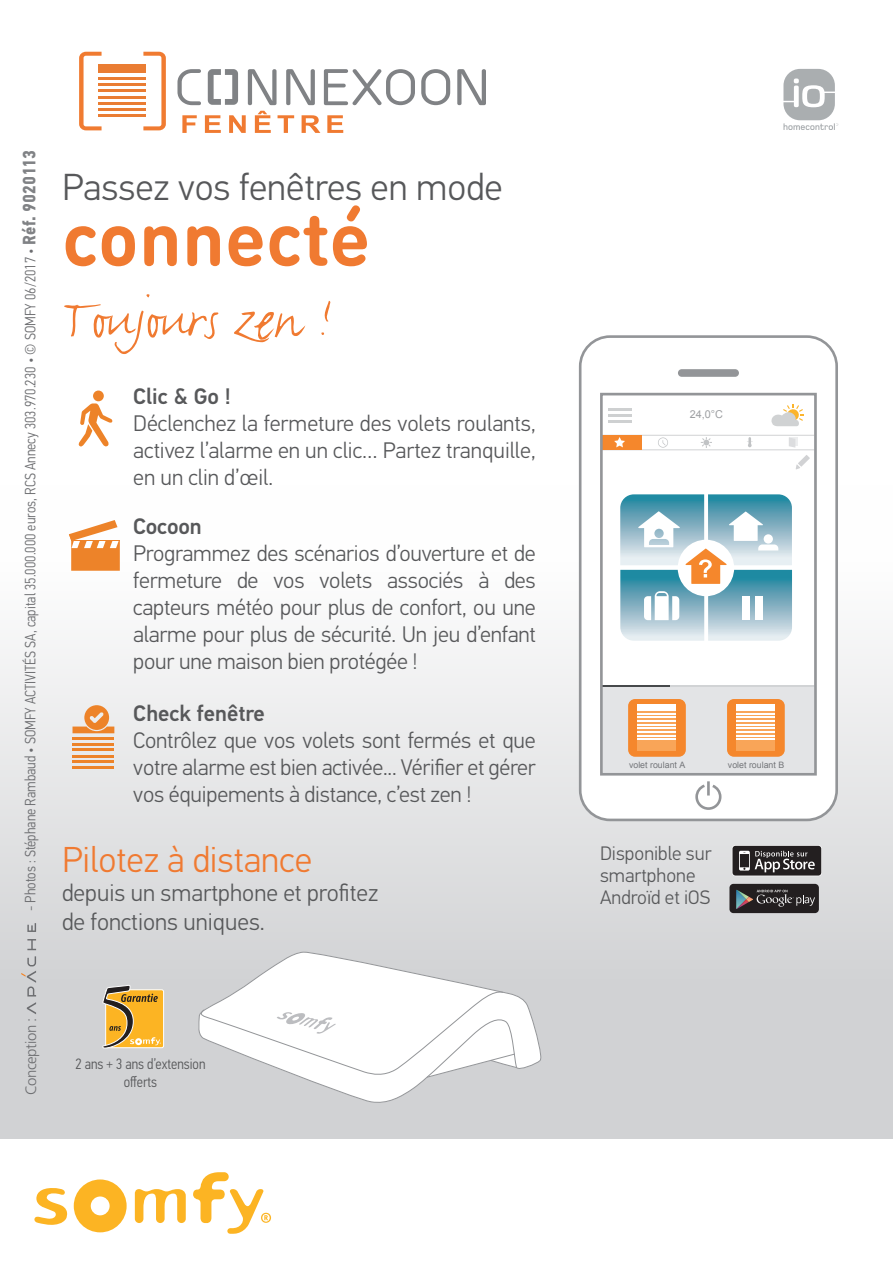
<style>
.page{position:relative;width:893px;height:1276px;background:#fff}
.page>*{position:absolute;margin:0;border:0;box-sizing:border-box;transform-origin:0 0}
.t1{font:700 75.3px "DIN Round Pro";color:#f07a31}
.t2{font:63px "FF Justlefthand";color:#f07a31}
.t3{font:300 37.5px "PF Din Text Pro";color:#57585a}
.t4{font:300 36px "PF Din Text Pro";color:#f07a31}
.t5{font:300 24px "PF Din Text Pro";color:#57585a}
.t6{font:300 22.5px/27px "PF Din Text Pro";letter-spacing:-.01em;color:#57585a;text-align:justify}
.t7{font:500 22.5px "PF Din Text Pro";color:#57585a}
.t8{font:300 19.5px/22.2px "PF Din Text Pro";color:#57585a}
.t9{font:300 15px "PF Din Text Cond Pro";color:#6c6d70}
.t10{font:300 15px/18px "PF Din Text Cond Pro";color:#57585a;text-align:center}
.t11{font:300 15px "Frutiger";letter-spacing:-.03em;color:#6c6d70}
.t12{font:10.8px "Arial";color:#9d9fa2}
.t13{font:8.7px "Arial";color:#74767a}
.s1{font-weight:700;font-size:18px;color:#808285}
</style>
<div class="page">
<div style="left:0;top:486px;width:893px;height:671px;background:linear-gradient(to bottom,#fff,#c7c8ca)"></div>
<svg style="left:27px;top:939px;width:9px;height:11px"></svg>
<svg style="left:27px;top:923px;width:9px;height:9px"></svg>
<svg style="left:21px;top:956px;width:15px;height:40px"></svg>
<svg style="left:27px;top:1002px;width:9px;height:12px"></svg>
<svg style="left:578px;top:335px;width:261px;height:487px"></svg>
<div style="left:678px;top:369px;width:61px;height:8px;border:3px solid #939598;border-radius:3px"></div>
<svg style="left:694px;top:782px;width:29px;height:29px"></svg>
<hr style="left:707px;top:781px;width:3px;height:14px;background:#939598">
<svg style="left:182px;top:115px;width:15px;height:18px"></svg>
<svg style="left:205px;top:115px;width:16px;height:18px"></svg>
<svg style="left:229px;top:115px;width:17px;height:18px"></svg>
<svg style="left:255px;top:111px;width:16px;height:22px"></svg>
<svg style="left:278px;top:115px;width:16px;height:18px"></svg>
<svg style="left:302px;top:115px;width:18px;height:18px"></svg>
<svg style="left:327px;top:115px;width:16px;height:18px"></svg>
<svg style="left:79px;top:52px;width:23px;height:78px"></svg>
<svg style="left:143px;top:52px;width:23px;height:78px"></svg>
<hr style="left:99px;top:114px;width:47px;height:3px;background:#ea7d33">
<hr style="left:99px;top:108px;width:47px;height:3px;background:#ea7d33">
<hr style="left:99px;top:102px;width:47px;height:3px;background:#ea7d33">
<hr style="left:99px;top:96px;width:47px;height:3px;background:#ea7d33">
<hr style="left:99px;top:89px;width:47px;height:3px;background:#ea7d33">
<hr style="left:99px;top:83px;width:47px;height:3px;background:#ea7d33">
<hr style="left:99px;top:77px;width:47px;height:3px;background:#ea7d33">
<div style="left:99px;top:65px;width:47px;height:8px;background:#ea7d33"></div>
<svg style="left:248px;top:69px;width:29px;height:36px"></svg>
<svg style="left:286px;top:69px;width:29px;height:36px"></svg>
<svg style="left:324px;top:69px;width:91px;height:36px"></svg>
<svg style="left:421px;top:69px;width:29px;height:36px"></svg>
<svg style="left:457px;top:69px;width:29px;height:36px"></svg>
<svg style="left:177px;top:69px;width:24px;height:36px"></svg>
<svg style="left:208px;top:69px;width:30px;height:36px"></svg>
<div style="left:93px;top:390px;width:11px;height:11px;background:#ed8329;border-radius:50%"></div>
<svg style="left:78px;top:403px;width:35px;height:44px"></svg>
<svg style="left:69px;top:520px;width:51px;height:51px"></svg>
<hr style="left:73px;top:765px;width:41px;height:3px;background:#ed8329">
<hr style="left:73px;top:760px;width:41px;height:3px;background:#ed8329">
<hr style="left:73px;top:755px;width:41px;height:2px;background:#ed8329">
<hr style="left:73px;top:748px;width:41px;height:3px;background:#ed8329">
<hr style="left:73px;top:743px;width:41px;height:2px;background:#ed8329">
<hr style="left:73px;top:737px;width:41px;height:3px;background:#ed8329">
<svg style="left:73px;top:705px;width:41px;height:28px"></svg>
<svg style="left:783px;top:69px;width:55px;height:61px"></svg>
<svg style="left:732px;top:845px;width:90px;height:31px;background:#504c4d"></svg>
<div style="left:729px;top:884px;width:90px;height:29px;background:#231f20;border-radius:4px"></div>
<svg style="left:736px;top:889px;width:79px;height:20px"></svg>
<svg style="left:196px;top:949px;width:346px;height:155px"></svg>
<svg style="left:197px;top:990px;width:321px;height:88px"></svg>
<div style="left:105px;top:989px;width:59px;height:59px;border:1px solid #fff;border-radius:2px"></div>
<svg style="left:102px;top:984px;width:59px;height:65px;background:#d5a84f"></svg>
<div style="left:0;top:1140px;width:893px;height:136px;background:#fff"></div>
<svg style="left:34px;top:1188px;width:33px;height:37px"></svg>
<svg style="left:74px;top:1179px;width:53px;height:53px"></svg>
<svg style="left:135px;top:1189px;width:51px;height:34px"></svg>
<svg style="left:193px;top:1172px;width:78px;height:62px"></svg>
<p class="t9" style="left:22px;top:911px;width:762px;rotate:-90deg">- Photos : Stéphane Rambaud • SOMFY ACTIVITÉS SA, capital 35.000.000 euros, RCS Annecy 303.970.230 • © SOMFY 06/2017 • <span class="s1">Réf. 9020113</span></p>
<p class="t3" style="left:62px;top:165px;width:442px">Passez vos fenêtres en mode</p>
<p class="t1" style="left:62px;top:186px;width:310px">connecté</p>
<p class="t2" style="left:63px;top:280px;width:273px">Toujours zen !</p>
<p class="t7" style="left:133px;top:383px;width:99px">Clic &amp; Go !</p>
<p class="t6" style="left:133px;top:410px;width:404px">Déclenchez la fermeture des volets roulants, activez l’alarme en un clic… Partez tranquille, en un clin d’œil.</p>
<p class="t7" style="left:133px;top:513px;width:70px">Cocoon</p>
<p class="t6" style="left:133px;top:540px;width:404px">Programmez des scénarios d’ouverture et de fermeture de vos volets associés à des capteurs météo pour plus de confort, ou une alarme pour plus de sécurité. Un jeu d’enfant pour une maison bien protégée !</p>
<p class="t7" style="left:133px;top:699px;width:133px">Check fenêtre</p>
<p class="t6" style="left:133px;top:727px;width:404px">Contrôlez que vos volets sont fermés et que votre alarme est bien activée... Vérifier et gérer vos équipements à distance, c’est zen !</p>
<p class="t4" style="left:62px;top:839px;width:251px">Pilotez à distance</p>
<p class="t5" style="left:62px;top:879px;width:318px">depuis un smartphone et profitez</p>
<p class="t5" style="left:62px;top:907px;width:204px">de fonctions uniques.</p>
<p class="t11" style="left:22px;top:1095px;width:79px;rotate:-90deg">Conception :</p>
<p class="t10" style="left:75px;top:1054px;width:132px">2 ans + 3 ans d’extension offerts</p>
<p class="t12" style="left:690px;top:407px;width:35px">24,0°C</p>
<p class="t13" style="left:629px;top:759px;width:58px">volet roulant A</p>
<p class="t13" style="left:728px;top:759px;width:58px">volet roulant B</p>
<p class="t8" style="left:600px;top:842px;width:113px">Disponible sur smartphone<br>Androïd et iOS</p>
</div>
